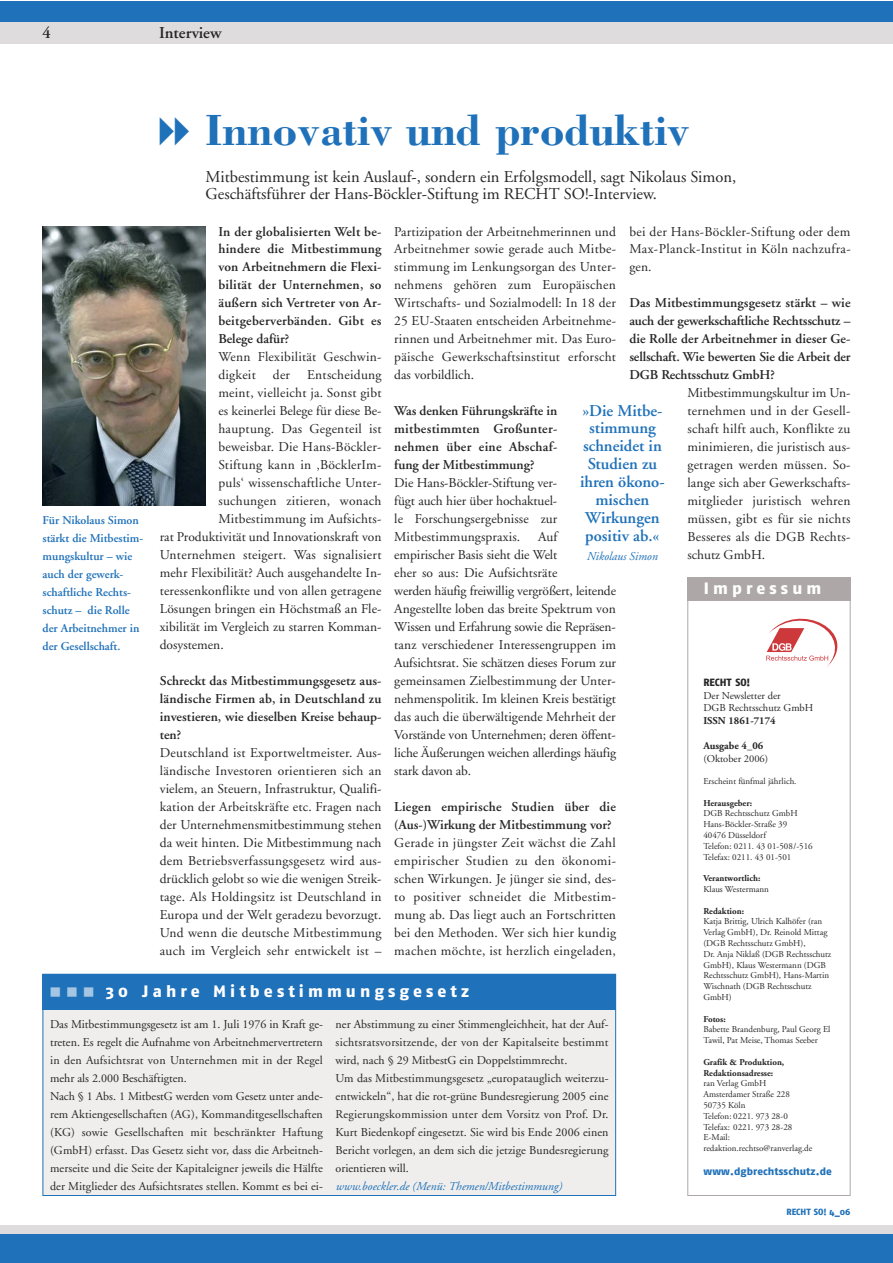
<style>
.page{position:relative;width:893px;height:1263px;background:#fff}
.page>*{position:absolute;margin:0;border:0;box-sizing:border-box;transform-origin:0 0}
.t1{font:700 45px "Bodoni";color:#1f71b9}
.t2{font:16.5px/18px "Adobe Garamond";color:#272627}
.t3{font:600 16.5px/18px "Adobe Garamond";color:#1f71b9;text-align:center}
.t4{font:16.5px "Fago No Exb";letter-spacing:.25em;color:#fff}
.t5{font:600 16.5px "Adobe Garamond";color:#272627}
.t6{font:13.5px/18px "Adobe Garamond";letter-spacing:.01em;color:#272627;text-align:justify}
.t7{font:600 13.5px/18px "Adobe Garamond";letter-spacing:.005em;color:#272627;text-align:justify}
.t8{font:12px/18px "Adobe Garamond";letter-spacing:.005em;color:#272627}
.t9{font:600 12px/18px "Adobe Garamond";color:#1f71b9}
.t10{font:italic 12px "Adobe Garamond";color:#1f71b9}
.t11{font:10.5px/12.6px "Adobe Garamond";color:#272627}
.t12{font:700 10.5px "Adobe Garamond";color:#272627}
.t13{font:10.5px "Fago No Exb";letter-spacing:.015em;color:#1f71b9}
.t14{font:10.5px "Fago No Exb";color:#272627}
.t15{font:9px/10.8px "Adobe Garamond";color:#272627}
.t16{font:700 9px/10.8px "Adobe Garamond";color:#272627}
.t17{font:9px "Fago No Exb";color:#1f71b9}
</style>
<div class="page">
<div style="left:0;top:1226px;width:892px;height:37px;background:#1f71b9"></div>
<div style="left:0;top:2px;width:892px;height:21px;background:#1f71b9"></div>
<div style="left:0;top:1226px;width:892px;height:8px;background:#dedcdc"></div>
<div style="left:687px;top:578px;width:163px;height:618px;border:1px solid #ada8a7"></div>
<div style="left:687px;top:578px;width:163px;height:23px;background:#ada8a7"></div>
<svg style="left:766px;top:619px;width:71px;height:48px"></svg>
<img style="left:43px;top:226px;width:163px;height:279px">
<div style="left:43px;top:975px;width:572px;height:220px;background:#efeeed"></div>
<div style="left:43px;top:975px;width:573px;height:35px;background:#1f71b9"></div>
<div style="left:0;top:23px;width:892px;height:21px;background:#dedcdc"></div>
<p class="t5" style="left:43px;top:26px;width:10px">4</p>
<p class="t5" style="left:159px;top:26px;width:64px">Interview</p>
<h1 class="t1" style="left:205px;top:115px;width:486px">Innovativ und produktiv</h1>
<p class="t2" style="left:206px;top:169px;width:532px">Mitbestimmung ist kein Auslauf-, sondern ein Erfolgsmodell, sagt Nikolaus Simon,<br>Geschäftsführer der Hans-Böckler-Stiftung im RECHT SO!-Interview.</p>
<p class="t7" style="left:218px;top:223px;width:165px">In der globalisierten Welt be&shy;hindere die Mitbestimmung von Arbeitnehmern die Flexi&shy;bilität der Unternehmen, so äußern sich Vertreter von Ar&shy;beitgeberverbänden. Gibt es Belege dafür?</p>
<p class="t6" style="left:218px;top:349px;width:165px">Wenn Flexibilität Geschwin&shy;digkeit</p>
<p class="t6" style="left:394px;top:223px;width:223px">Partizipation der Arbeitnehmerinnen und Arbeitnehmer sowie gerade auch Mitbe&shy;stimmung im Lenkungsorgan des Unter&shy;nehmens gehören zum Europäischen Wirtschafts- und Sozialmodell: In 18 der 25 EU-Staaten entscheiden Arbeitnehme&shy;rinnen und Arbeitnehmer mit. Das Euro&shy;päische Gewerkschaftsinstitut erforscht das vorbildlich.</p>
<p class="t7" style="left:394px;top:403px;width:165px">Was denken Führungskräfte in mitbestimmten Großunter&shy;nehmen über eine Abschaf&shy;fung der Mitbestimmung?</p>
<p class="t6" style="left:394px;top:475px;width:165px">Die Hans-Böckler-Stiftung ver&shy;fügt auch hier über hochaktuel&shy;le Forschungsergebnisse zur Mitbestimmungspraxis.</p>
<p class="t6" style="left:629px;top:223px;width:223px">bei der Hans-Böckler-Stiftung oder dem Max-Planck-Institut in Köln nachzufra&shy;gen.</p>
<p class="t7" style="left:629px;top:295px;width:223px">Das Mitbestimmungsgesetz stärkt – wie auch der gewerkschaftliche Rechtsschutz – die Rolle der Arbeitnehmer in dieser Ge&shy;sellschaft. Wie bewerten Sie die Arbeit der DGB Rechtsschutz GmbH?</p>
<p class="t6" style="left:687px;top:385px;width:165px">Mitbestimmungskultur im Un&shy;ternehmen und in der Gesell&shy;schaft hilft auch, Konflikte zu minimieren, die juristisch aus&shy;getragen werden müssen. So&shy;lange sich aber Gewerkschafts&shy;mitglieder juristisch wehren müssen, gibt es für sie nichts Besseres als die DGB Rechts&shy;schutz GmbH.</p>
<p class="t6" style="left:273px;top:367px;width:19px">der</p>
<p class="t6" style="left:307px;top:367px;width:76px">Entscheidung</p>
<p class="t6" style="left:218px;top:385px;width:165px">meint, vielleicht ja. Sonst gibt</p>
<p class="t6" style="left:218px;top:403px;width:165px">es keinerlei Belege für diese Be-</p>
<p class="t6" style="left:218px;top:421px;width:165px">hauptung. Das Gegenteil ist</p>
<p class="t6" style="left:218px;top:439px;width:165px">beweisbar. Die Hans-Böckler-</p>
<p class="t6" style="left:218px;top:457px;width:165px">Stiftung kann in ‚BöcklerIm-</p>
<p class="t6" style="left:218px;top:475px;width:165px">puls‘ wissenschaftliche Unter-</p>
<p class="t6" style="left:218px;top:493px;width:165px">suchungen zitieren, wonach</p>
<p class="t6" style="left:218px;top:511px;width:165px">Mitbestimmung im Aufsichts-</p>
<p class="t6" style="left:160px;top:529px;width:223px">rat Produktivität und Innovationskraft von</p>
<p class="t6" style="left:160px;top:547px;width:223px">Unternehmen steigert. Was signalisiert</p>
<p class="t6" style="left:160px;top:565px;width:223px">mehr Flexibilität? Auch ausgehandelte In-</p>
<p class="t6" style="left:160px;top:583px;width:223px">teressenkonflikte und von allen getragene</p>
<p class="t6" style="left:160px;top:601px;width:223px">Lösungen bringen ein Höchstmaß an Fle-</p>
<p class="t6" style="left:160px;top:619px;width:223px">xibilität im Vergleich zu starren Komman-</p>
<p class="t6" style="left:160px;top:637px;width:65px">dosystemen.</p>
<p class="t7" style="left:160px;top:673px;width:223px">Schreckt das Mitbestimmungsgesetz aus&shy;ländische Firmen ab, in Deutschland zu investieren, wie dieselben Kreise behaup&shy;ten?</p>
<p class="t6" style="left:160px;top:745px;width:223px">Deutschland ist Exportweltmeis ter. Aus&shy;ländische Investoren orientieren sich an vielem, an Steuern, Infrastruktur, Qualifi&shy;kation der Arbeitskräfte etc. Fragen nach der Unternehmens mitbestimmung stehen da weit hinten. Die Mitbestimmung nach dem Betriebsverfassungsgesetz wird aus&shy;drücklich gelobt so wie die wenigen Streik&shy;tage. Als Holdingsitz ist Deutschland in Europa und der Welt geradezu bevorzugt.<br>Und wenn die deutsche Mitbestimmung auch im Vergleich sehr entwickelt ist –</p>
<p class="t3" style="left:580px;top:403px;width:86px">»Die Mitbe&shy;stimmung schneidet in<br>Studien zu ihren ökono&shy;mischen<br>Wirkungen positiv ab.«</p>
<p class="t10" style="left:586px;top:551px;width:72px">Nikolaus Simon</p>
<p class="t9" style="left:43px;top:512px;width:102px">Für Nikolaus Simon stärkt die Mitbestim&shy;mungskultur – wie auch der gewerk&shy;schaftliche Rechts&shy;schutz – die Rolle der Arbeitnehmer in der Gesellschaft.</p>
<p class="t6" style="left:394px;top:529px;width:223px;text-align:left;text-indent:144px">Auf<br>em pi rischer Basis sieht die Welt<br>eher so aus: Die Aufsichtsräte<br>werden häufig freiwillig vergrößert, leitende Angestellte loben das breite Spektrum von Wissen und Erfahrung sowie die Repräsen&shy;tanz verschiedener Interessengruppen im Aufsichtsrat. Sie schätzen dieses Forum zur gemeinsamen Zielbestimmung der Unter&shy;nehmenspolitik. Im kleinen Kreis bestätigt das auch die überwältigende Mehrheit der Vorstände von Unternehmen; deren öffent&shy;liche Äußerungen weichen allerdings häufig stark davon ab.</p>
<p class="t7" style="left:394px;top:799px;width:223px">Liegen empirische Studien über die (Aus-)Wirkung der Mitbestimmung vor?</p>
<p class="t6" style="left:394px;top:835px;width:223px">Gerade in jüngster Zeit wächst die Zahl empirischer Studien zu den ökonomi&shy;schen Wirkungen. Je jünger sie sind, des&shy;to positiver schneidet die Mitbestim&shy;mung ab. Das liegt auch an Fortschritten bei den Methoden. Wer sich hier kundig machen möchte, ist herzlich eingeladen,</p>
<p class="t4" style="left:704px;top:582px;width:119px">Impressum</p>
<p class="t14" style="left:703px;top:679px;width:48px">RECHT SO!</p>
<p class="t11" style="left:703px;top:690px;width:111px">Der Newsletter der<br>DGB Rechtsschutz GmbH</p>
<p class="t12" style="left:703px;top:716px;width:74px">ISSN 1861-7174</p>
<p class="t12" style="left:703px;top:742px;width:61px">Ausgabe 4_06</p>
<p class="t11" style="left:703px;top:753px;width:66px">(Oktober 2006)</p>
<p class="t15" style="left:703px;top:777px;width:95px">Erscheint fünfmal jährlich.</p>
<p class="t16" style="left:703px;top:798px;width:50px">Herausgeber:</p>
<p class="t15" style="left:703px;top:809px;width:111px">DGB Rechtsschutz GmbH<br>Hans-Böckler-Straße 39<br>40476 Düsseldorf<br>Telefon: 0211. 43 01-508/-516<br>Telefax: 0211. 43 01-501</p>
<p class="t16" style="left:703px;top:874px;width:59px">Verantwortlich:</p>
<p class="t15" style="left:703px;top:885px;width:67px">Klaus Westermann</p>
<p class="t16" style="left:703px;top:906px;width:42px">Redaktion:</p>
<p class="t15" style="left:703px;top:917px;width:129px">Katja Brittig, Ulrich Kalhöfer (ran<br>Verlag GmbH), Dr. Reinold Mittag (DGB Rechtsschutz GmbH),<br>Dr. Anja Niklaß (DGB Rechtsschutz<br>GmbH), Klaus Westermann (DGB<br>Rechtsschutz GmbH), Hans-Martin<br>Wischnath (DGB Rechtsschutz<br>GmbH)</p>
<p class="t16" style="left:703px;top:1014px;width:24px">Fotos:</p>
<p class="t15" style="left:703px;top:1025px;width:128px">Babette Brandenburg, Paul Georg El<br>Tawil, Pat Meise, Thomas Seeber</p>
<p class="t16" style="left:703px;top:1057px;width:82px">Grafik &amp; Produktion,<br>Redaktionsadresse:</p>
<p class="t15" style="left:703px;top:1079px;width:110px">ran Verlag GmbH<br>Amsterdamer Straße 228<br>50735 Köln<br>Telefon: 0221. 973 28-0<br>Telefax: 0221. 973 28-28<br>E-Mail: redaktion.rechtso@ranverlag.de</p>
<p class="t13" style="left:703px;top:1167px;width:130px">www.dgbrechtsschutz.de</p>
<p class="t4" style="left:106px;top:985px;width:365px">30 Jahre Mitbestimmungsgesetz</p>
<p class="t8" style="left:50px;top:1016px;width:274px">Das Mitbestimmungsgesetz ist am 1. Juli 1976 in Kraft ge&shy;treten. Es regelt die Aufnahme von Arbeitnehmervertretern in den Aufsichtsrat von Unternehmen mit in der Regel mehr als 2.000 Beschäftigten.<br>Nach § 1 Abs. 1 MitbestG werden vom Gesetz unter ande&shy;rem Aktiengesellschaften (AG), Kommanditgesellschaften (KG) sowie Gesellschaften mit beschränkter Haftung (GmbH) erfasst. Das Gesetz sieht vor, dass die Arbeitneh&shy;merseite und die Seite der Kapitaleigner jeweils die Hälfte der Mitglieder des Aufsichtsrates stellen. Kommt es bei ei-</p>
<p class="t8" style="left:336px;top:1016px;width:274px">ner Abstimmung zu einer Stimmengleichheit, hat der Auf&shy;sichtsratsvorsitzende, der von der Kapitalseite bestimmt wird, nach § 29 MitbestG ein Doppelstimmrecht.<br>Um das Mitbestimmungsgesetz „europatauglich weiterzu&shy;entwickeln“, hat die rot-grüne Bundesregierung 2005 eine Regierungskommission unter dem Vorsitz von Prof. Dr.<br>Kurt Biedenkopf eingesetzt. Sie wird bis Ende 2006 einen Bericht vorlegen, an dem sich die jetzige Bundesregierung orientieren will.</p>
<p class="t10" style="left:336px;top:1181px;width:228px">www.boeckler.de (Menü: Themen/Mitbestimmung)</p>
<p class="t17" style="left:786px;top:1208px;width:65px">RECHT SO! 4_06</p>
</div>
